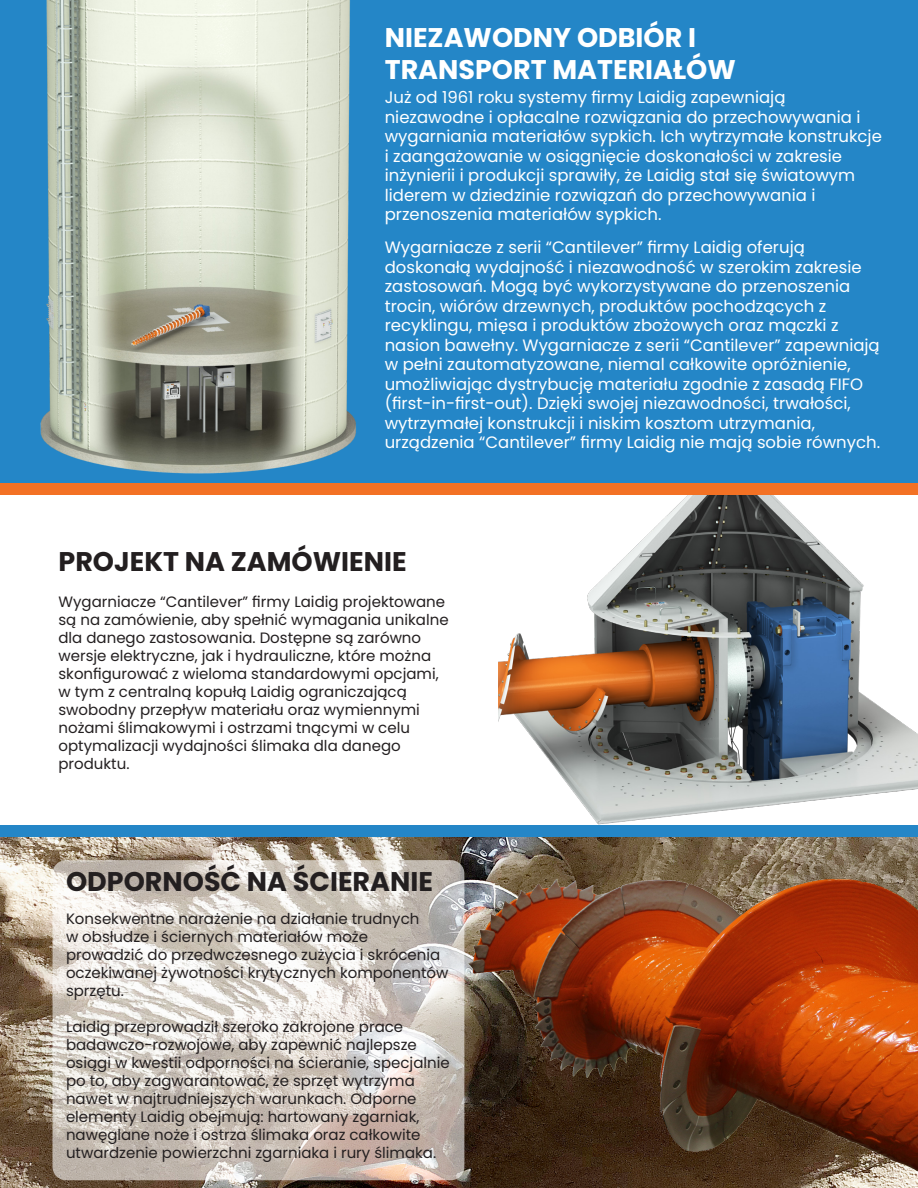
<style>
.page{position:relative;width:918px;height:1188px;background:#fff}
.page>*{position:absolute;margin:0;border:0;box-sizing:border-box;transform-origin:0 0}
.t1{font:700 27px "Poppins";color:#231f20}
.t2{font:700 27px "Poppins";color:#fff}
.t3{font:16.5px/19.5px "Poppins";color:#fff}
.t4{font:15px/18px "Poppins";color:#231f20}
</style>
<div class="page">
<img style="left:0;top:836px;width:918px;height:352px">
<div style="left:0;top:0;width:918px;height:489px;background:#2486c7"></div>
<img style="left:498px;top:495px;width:420px;height:330px">
<img style="left:40px;top:0;width:316px;height:474px">
<div style="left:0;top:825px;width:918px;height:11px;background:#2486c7"></div>
<svg style="left:52px;top:860px;width:412px;height:320px"></svg>
<img style="left:423px;top:862px;width:495px;height:326px">
<div style="left:0;top:483px;width:918px;height:12px;background:#f37124"></div>
<p class="t2" style="left:385px;top:22px;width:313px">NIEZAWODNY ODBIÓR I</p>
<p class="t2" style="left:385px;top:54px;width:353px">TRANSPORT MATERIAŁÓW</p>
<p class="t3" style="left:385px;top:88px;width:499px">Już od 1961 roku systemy firmy Laidig zapewniają niezawodne i opłacalne rozwiązania do przechowywania i wygarniania materiałów sypkich. Ich wytrzymałe konstrukcje i zaangażowanie w osiągnięcie doskonałości w zakresie inżynierii i produkcji sprawiły, że Laidig stał się światowym liderem w dziedzinie rozwiązań do przechowywania i przenoszenia materiałów sypkich.</p>
<p class="t3" style="left:385px;top:238px;width:497px">Wygarniacze z serii “Cantilever” firmy Laidig oferują doskonałą wydajność i niezawodność w szerokim zakresie zastosowań. Mogą być wykorzystywane do przenoszenia trocin, wiórów drzewnych, produktów pochodzących z recyklingu, mięsa i produktów zbożowych oraz mączki z nasion bawełny. Wygarniacze z serii “Cantilever” zapewniają w pełni zautomatyzowane, niemal całkowite opróżnienie, umożliwiając dystrybucję materiału zgodnie z zasadą FIFO (first-in-first-out). Dzięki swojej niezawodności, trwałości, wytrzymałej konstrukcji i niskim kosztom utrzymania, urządzenia “Cantilever” firmy Laidig nie mają sobie równych.</p>
<p class="t1" style="left:58px;top:546px;width:350px">PROJEKT NA ZAMÓWIENIE</p>
<p class="t4" style="left:58px;top:593px;width:392px">Wygarniacze “Cantilever” firmy Laidig projektowane są na zamówienie, aby spełnić wymagania unikalne dla danego zastosowania. Dostępne są zarówno wersje elektryczne, jak i hydrauliczne, które można skonfigurować z wieloma standardowymi opcjami, w tym z centralną kopułą Laidig ograniczającą swobodny przepływ materiału oraz wymiennymi nożami ślimakowymi i ostrzami tnącymi w celu optymalizacji wydajności ślimaka dla danego produktu.</p>
<p class="t1" style="left:66px;top:866px;width:369px">ODPORNOŚĆ NA ŚCIERANIE</p>
<p class="t4" style="left:66px;top:910px;width:384px">Konsekwentne narażenie na działanie trudnych<br>w obsłudze i ściernych materiałów może prowadzić do przedwczesnego zużycia i skrócenia oczekiwanej żywotności krytycznych komponentów sprzętu.</p>
<p class="t4" style="left:66px;top:1018px;width:385px">Laidig przeprowadził szeroko zakrojone prace badawczo-rozwojowe, aby zapewnić najlepsze osiągi w kwestii odporności na ścieranie, specjalnie po to, aby zagwarantować, że sprzęt wytrzyma nawet w najtrudniejszych warunkach. Odporne elementy Laidig obejmują: hartowany zgarniak, nawęglane noże i ostrza ślimaka oraz całkowite utwardzenie powierzchni zgarniaka i rury ślimaka.</p>
</div>
